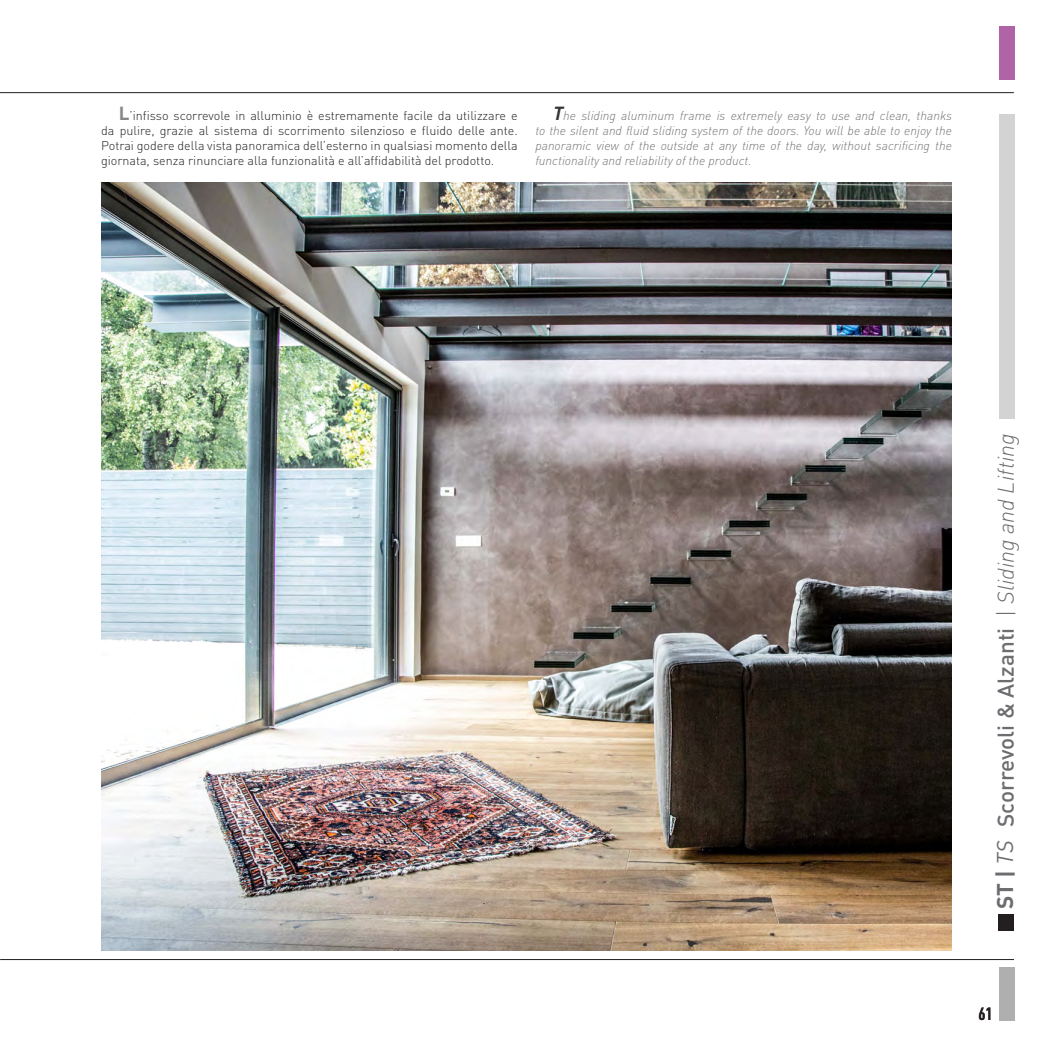
<style>
.page{position:relative;width:1053px;height:1053px;background:#fff}
.page>*{position:absolute;margin:0;border:0;box-sizing:border-box;transform-origin:0 0}
.t1{font:500 22.5px "DIN Pro";color:#6c6d70}
.t2{font:700 22.5px "DIN Pro";color:#6c6d70}
.t3{font:700 condensed 17.5px "DIN Pro";color:#231f20}
.tXt{font:300 12.5px/15px "DIN Pro";color:#231f20;text-align:justify}
.tXt_ENG{font:italic 300 12.5px/15px "DIN Pro";color:#737477;text-align:justify}
.s1{font-weight:700;font-size:18.75px;color:#868788}
.s2{font-weight:700;font-size:18.75px;color:#333637}
.s3{font-weight:300}
.s4{font-weight:300;font-style:italic}
.s5{font-weight:400;font-style:italic}
</style>
<div class="page">
<hr style="left:0;top:959px;width:1013px;height:1px;background:#231f20">
<hr style="left:0;top:92px;width:1013px;height:1px;background:#231f20">
<div style="left:999px;top:966px;width:15px;height:54px;background:#b0afaf"></div>
<div style="left:998px;top:913px;width:15px;height:17px;background:#231f20"></div>
<div style="left:999px;top:114px;width:15px;height:304px;background:#d3d3d3"></div>
<div style="left:999px;top:27px;width:15px;height:53px;background:#b164a5"></div>
<img style="left:101px;top:182px;width:850px;height:768px">
<p class="tXt" style="left:101px;top:106px;width:418px;text-indent:18px"><span class="s1">L</span>’infisso scorrevole in alluminio è estremamente facile da utilizzare e da pulire, grazie al sistema di scorrimento silenzioso e fluido delle ante.<br>Potrai godere della vista panoramica dell’esterno in qualsiasi momento della giornata, senza rinunciare alla funzionalità e all’affidabilità del prodotto.</p>
<p class="tXt_ENG" style="left:535px;top:107px;width:418px;text-indent:18px"><span class="s2">T</span>he sliding aluminum frame is extremely easy to use and clean, thanks to the silent and fluid sliding system of the doors. You will be able to enjoy the panoramic view of the outside at any time of the day, without sacrificing the functionality and reliability of the product.</p>
<h1 class="t1" style="left:987px;top:827px;width:395px;rotate:-90deg">Scorrevoli &amp; Alzanti <span class="s3">|</span> <span class="s4">Sliding and Lifting</span></h1>
<h1 class="t2" style="left:986px;top:909px;width:70px;rotate:-90deg">ST | <span class="s5">TS</span></h1>
<h2 class="t3" style="left:978px;top:1000px;width:16px">61</h2>
</div>
